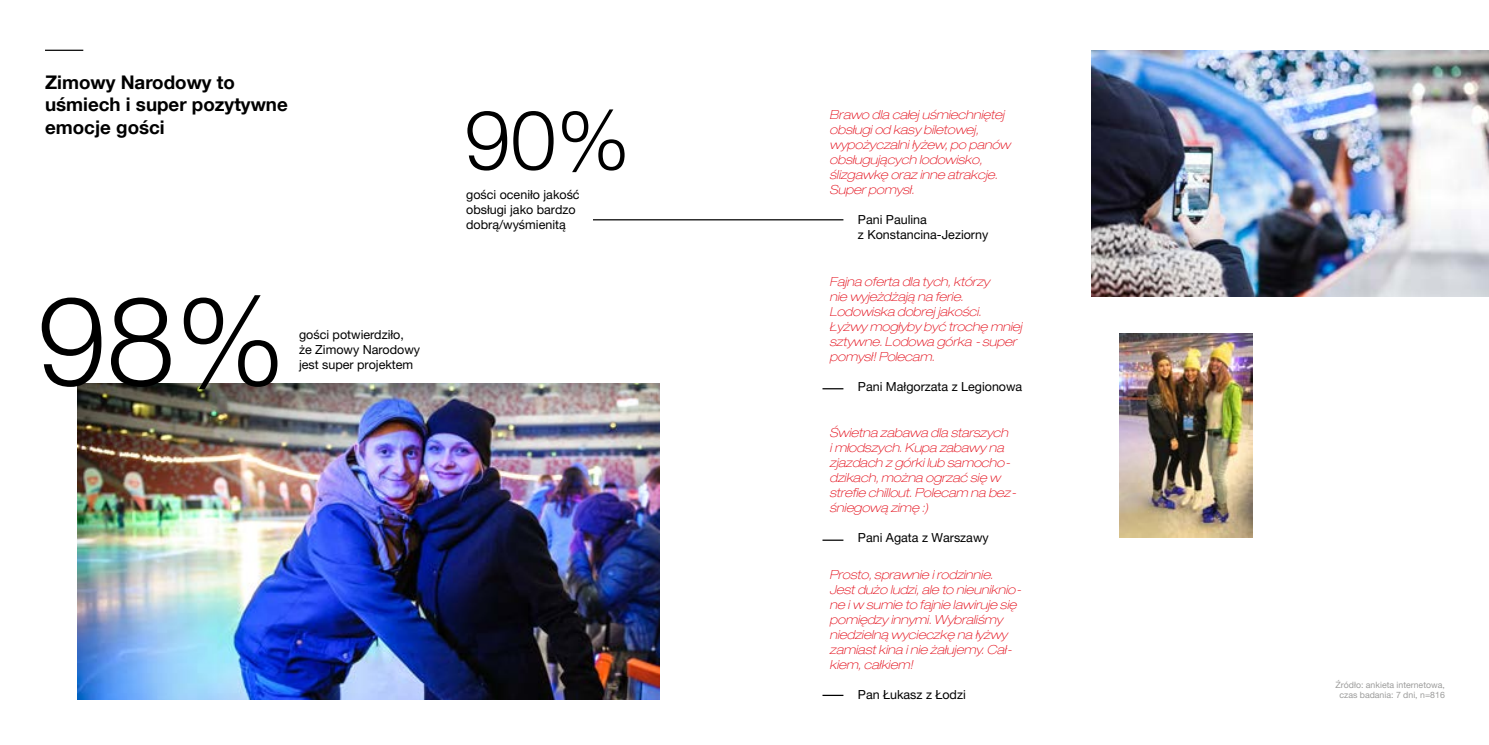
<style>
.page{position:relative;width:1489px;height:745px;background:#fff}
.page>*{position:absolute;margin:0;border:0;box-sizing:border-box;transform-origin:0 0}
.t1{font:300 123.75px "Helvetica Neue LT Com";color:#000}
.t2{font:300 82.5px "Helvetica Neue LT Com";color:#000}
.t3{font:700 18.75px/22.5px "Helvetica Neue LT Com";color:#000}
.t4{font:italic 100 expanded 12.5px/15px "Helvetica Neue LT Pro";color:#e30613}
.t5{font:12.5px/15px "Helvetica Neue LT Pro";color:#000}
.t6{font:8.75px/10.5px "Helvetica Neue LT Pro";color:#9d9d9c;text-align:center}
</style>
<div class="page">
<hr style="left:45px;top:50px;width:38px;height:1px;background:#000">
<img style="left:78px;top:383px;width:581px;height:316px">
<hr style="left:593px;top:219px;width:250px;height:1px;background:#000">
<svg style="left:822px;top:388px;width:21px;height:1px"></svg>
<svg style="left:822px;top:539px;width:21px;height:1px"></svg>
<svg style="left:822px;top:694px;width:21px;height:1px"></svg>
<img style="left:1119px;top:333px;width:133px;height:203px">
<img style="left:1091px;top:50px;width:397px;height:246px">
<h3 class="t3" style="left:45px;top:70px;width:244px">Zimowy Narodowy to uśmiech i super pozytywne emocje gości</h3>
<h1 class="t1" style="left:38px;top:265px;width:249px">98%</h1>
<p class="t5" style="left:299px;top:327px;width:123px">gości potwierdziło,<br>że Zimowy Narodowy jest super projektem</p>
<h2 class="t2" style="left:464px;top:89px;width:167px">90%</h2>
<p class="t4" style="left:829px;top:107px;width:182px">Brawo dla całej uśmiechniętej obsługi od kasy biletowej, wypożyczalni łyżew, po panów obsługujących lodowisko, ślizgawkę oraz inne atrakcje.<br>Super pomysł.</p>
<p class="t5" style="left:857px;top:212px;width:132px">Pani Paulina<br>z Konstancina-Jeziorny</p>
<p class="t4" style="left:829px;top:274px;width:194px">Fajna oferta dla tych, którzy<br>nie wyjeżdżają na ferie.<br>Lodowiska dobrej jakości.<br>Łyżwy mogłyby być trochę mniej sztywne. Lodowa górka - super pomysł! Polecam.</p>
<p class="t5" style="left:857px;top:379px;width:166px">Pani Małgorzata z Legionowa</p>
<p class="t4" style="left:829px;top:425px;width:187px">Świetna zabawa dla starszych<br>i młodszych. Kupa zabawy na zjazdach z górki lub samocho&shy;dzikach, można ogrzać się w strefie chillout. Polecam na bez&shy;śniegową zimę :)</p>
<p class="t5" style="left:857px;top:529px;width:132px">Pani Agata z Warszawy</p>
<p class="t4" style="left:829px;top:566px;width:192px">Prosto, sprawnie i rodzinnie.<br>Jest dużo ludzi, ale to nieuniknio&shy;ne i w sumie to fajnie lawiruje się pomiędzy innymi. Wybraliśmy niedzielną wycieczkę na łyżwy zamiast kina i nie żałujemy. Cał&shy;kiem, całkiem!</p>
<p class="t5" style="left:857px;top:686px;width:109px">Pan Łukasz z Łodzi</p>
<p class="t5" style="left:466px;top:186px;width:115px">gości oceniło jakość obsługi jako bardzo dobrą/wyśmienitą</p>
<p class="t6" style="left:1335px;top:678px;width:111px">Źródło: ankieta internetowa, czas badania: 7 dni, n=816</p>
</div>
